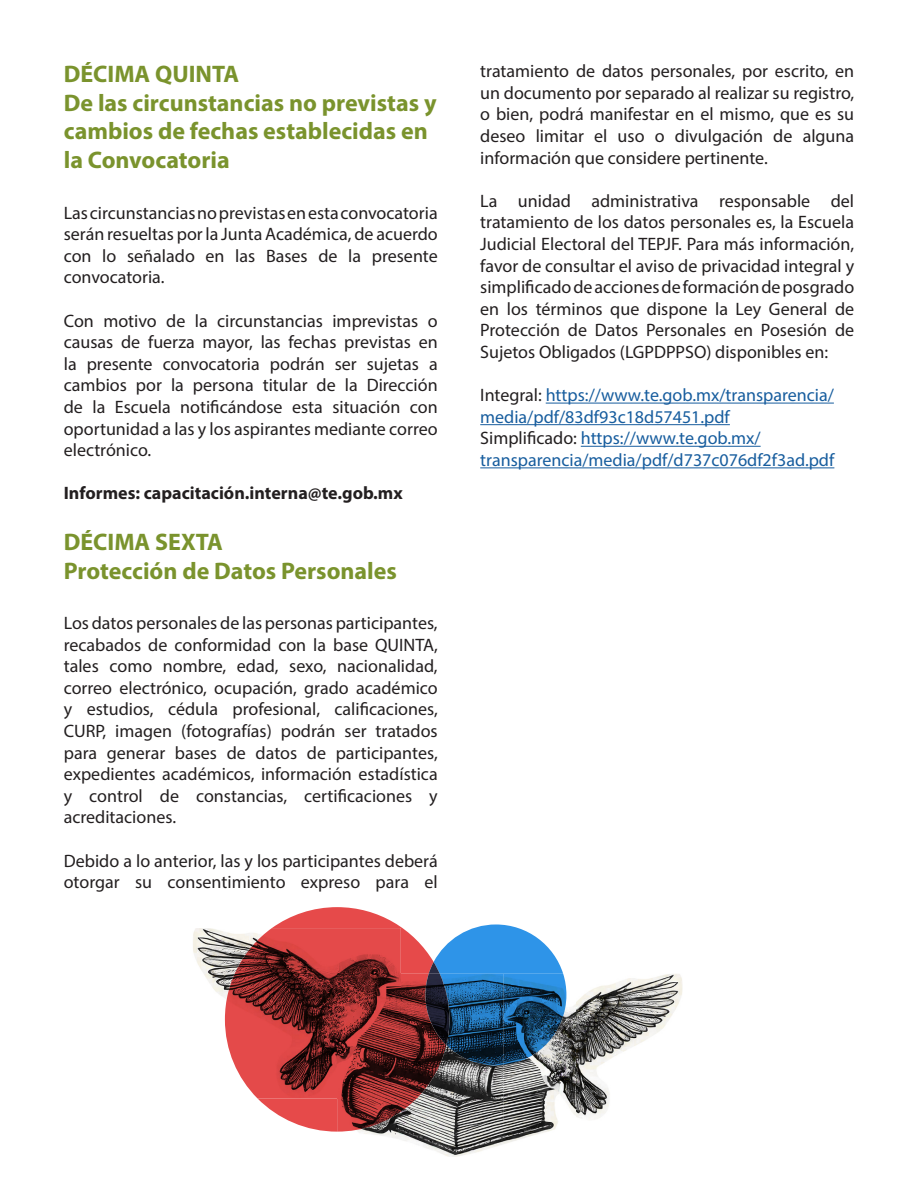
<style>
.page{position:relative;width:918px;height:1188px;background:#fff}
.page>*{position:absolute;margin:0;border:0;box-sizing:border-box;transform-origin:0 0}
.t1{font:700 24px/28.8px "Myriad Pro";color:#7a932d}
.t2{font:18px/21.6px "Myriad Pro";color:#231f20;text-align:justify}
.t3{font:18px/21.6px "Myriad Pro";color:#175d9e}
.t4{font:700 18px "Myriad Pro";color:#231f20}
.s1{color:#231f20}
</style>
<div class="page">
<img style="left:359px;top:1132px;width:185px;height:25px">
<img style="left:193px;top:928px;width:32px;height:93px">
<img style="left:576px;top:974px;width:107px;height:146px">
<img style="left:563px;top:988px;width:13px;height:128px">
<img style="left:563px;top:974px;width:3px;height:91px">
<img style="left:225px;top:932px;width:32px;height:166px">
<svg style="left:257px;top:907px;width:306px;height:225px;background:#88616d"></svg>
<img style="left:425px;top:974px;width:24px;height:71px">
<hr style="left:546px;top:403px;width:288px;height:1px;background:#175d9e">
<hr style="left:480px;top:424px;width:250px;height:1px;background:#175d9e">
<hr style="left:581px;top:446px;width:180px;height:1px;background:#175d9e">
<hr style="left:480px;top:467px;width:354px;height:1px;background:#175d9e">
<p class="t1" style="left:64px;top:59px;width:177px">DÉCIMA QUINTA</p>
<p class="t1" style="left:64px;top:87px;width:374px">De las circunstancias no previstas y cambios de fechas establecidas en la Convocatoria</p>
<p class="t2" style="left:64px;top:201px;width:376px">Las circunstancias no previstas en esta convocatoria serán resueltas por la Junta Académica, de acuerdo con lo señalado en las Bases de la presente convocatoria.</p>
<p class="t2" style="left:64px;top:309px;width:376px">Con motivo de la circunstancias imprevistas o causas de fuerza mayor, las fechas previstas en la presente convocatoria podrán ser sujetas a cambios por la persona titular de la Dirección de la Escuela notificándose esta situación con oportunidad a las y los aspirantes mediante correo electrónico.</p>
<p class="t4" style="left:64px;top:482px;width:340px">Informes: capacitación.interna@te.gob.mx</p>
<p class="t1" style="left:64px;top:527px;width:161px">DÉCIMA SEXTA</p>
<p class="t1" style="left:64px;top:555px;width:335px">Protección de Datos Personales</p>
<p class="t2" style="left:64px;top:612px;width:375px">Los datos personales de las personas participantes, recabados de conformidad con la base QUINTA, tales como nombre, edad, sexo, nacionalidad, correo electrónico, ocupación, grado académico y estudios, cédula profesional, calificaciones, CURP, imagen (fotografías) podrán ser tratados para generar bases de datos de participantes, expedientes académicos, información estadística y control de constancias, certificaciones y acreditaciones.</p>
<p class="t2" style="left:64px;top:849px;width:376px">Debido a lo anterior, las y los participantes deberá otorgar su consentimiento expreso para el</p>
<p class="t2" style="left:480px;top:60px;width:375px">tratamiento de datos personales, por escrito, en un documento por separado al realizar su registro, o bien, podrá manifestar en el mismo, que es su deseo limitar el uso o divulgación de alguna información que considere pertinente.</p>
<p class="t2" style="left:480px;top:190px;width:376px">La unidad administrativa responsable del tratamiento de los datos personales es, la Escuela Judicial Electoral del TEPJF. Para más información, favor de consultar el aviso de privacidad integral y simplificado de acciones de formación de posgrado en los términos que dispone la Ley General de Protección de Datos Personales en Posesión de Sujetos Obligados (LGPDPPSO) disponibles en:</p>
<p class="t3" style="left:480px;top:384px;width:355px"><span class="s1">Integral:</span> https://www.te.gob.mx/transparencia/ media/pdf/83df93c18d57451.pdf</p>
<p class="t3" style="left:480px;top:427px;width:356px"><span class="s1">Simplificado:</span> https://www.te.gob.mx/ transparencia/media/pdf/d737c076df2f3ad.pdf</p>
</div>
